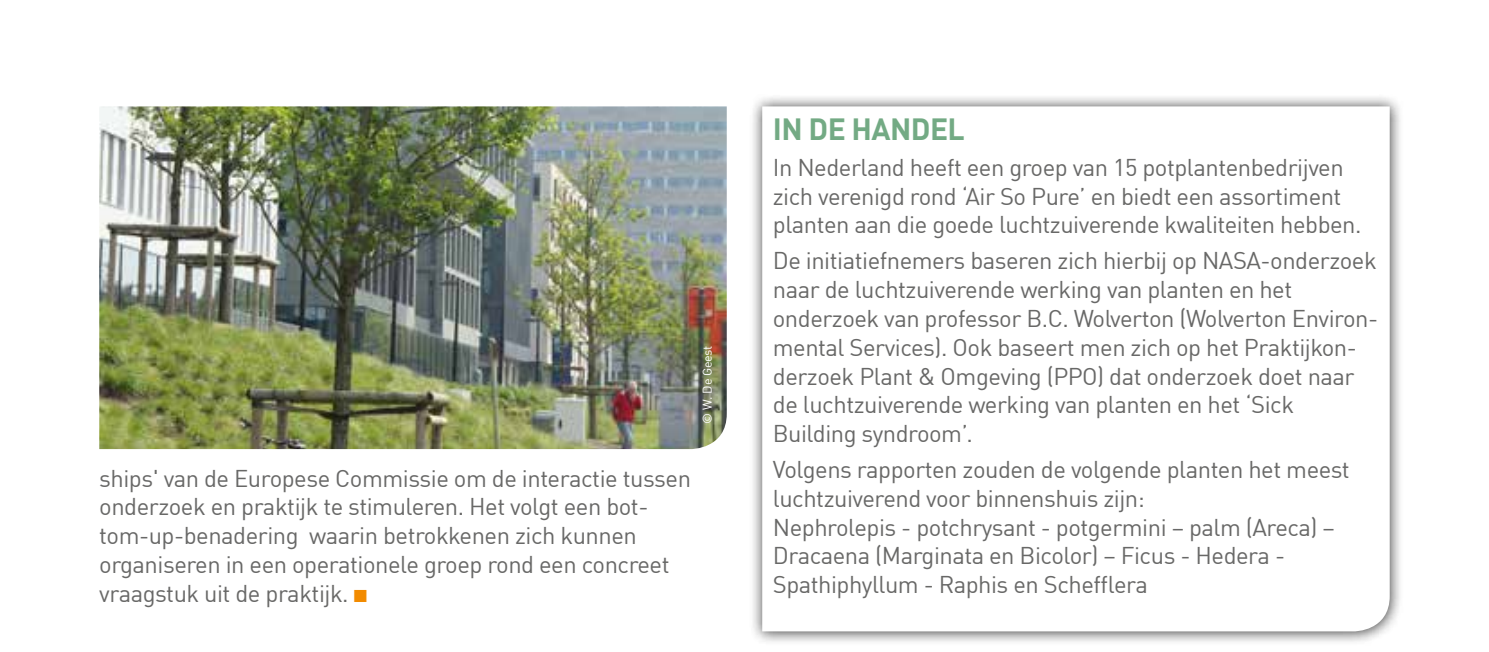
<style>
.page{position:relative;width:1489px;height:652px;background:#fff}
.page>*{position:absolute;margin:0;border:0;box-sizing:border-box;transform-origin:0 0}
.t1{font:700 30px "DIN Offc Pro";letter-spacing:-.02em;color:#73aa84}
.t2{font:23.75px/28.8px "DIN Offc Pro";letter-spacing:-.02em;color:#686867}
.t3{font:12.5px "DIN Offc Pro";letter-spacing:-.02em;color:#fff}
.s1{color:#f28b00}
</style>
<div class="page">
<div style="left:749px;top:94px;width:654px;height:552px;background:#000;opacity:.75"></div>
<svg style="left:762px;top:106px;width:627px;height:525px"></svg>
<img style="left:99px;top:106px;width:627px;height:343px">
<p class="t3" style="left:697px;top:423px;width:79px;rotate:-90deg">© W. De Geest</p>
<p class="t2" style="left:99px;top:461px;width:593px">ships' van de Europese Commissie om de interactie tussen onderzoek en praktijk te stimuleren. Het volgt een bot&shy;tom-up-benadering waarin betrokkenen zich kunnen organiseren in een operationele groep rond een concreet vraagstuk uit de praktijk. <span class="s1">■</span></p>
<p class="t1" style="left:772px;top:104px;width:193px">IN DE HANDEL</p>
<p class="t2" style="left:772px;top:150px;width:590px">In Nederland heeft een groep van 15 potplantenbedrijven zich verenigd rond ‘Air So Pure’ en biedt een assortiment planten aan die goede luchtzuiverende kwaliteiten hebben.</p>
<p class="t2" style="left:772px;top:244px;width:606px">De initiatiefnemers baseren zich hierbij op NASA-onderzoek naar de luchtzuiverende werking van planten en het onderzoek van professor B.C. Wolverton (Wolverton Environ&shy;mental Services). Ook baseert men zich op het Praktijkon&shy;derzoek Plant &amp; Omgeving (PPO) dat onderzoek doet naar de luchtzuiverende werking van planten en het ‘Sick Building syndroom’.</p>
<p class="t2" style="left:772px;top:452px;width:578px">Volgens rapporten zouden de volgende planten het meest luchtzuiverend voor binnenshuis zijn:<br>Nephrolepis - potchrysant - potgermini – palm (Areca) – Dracaena (Marginata en Bicolor) – Ficus - Hedera - Spathiphyllum - Raphis en Schefflera</p>
</div>
